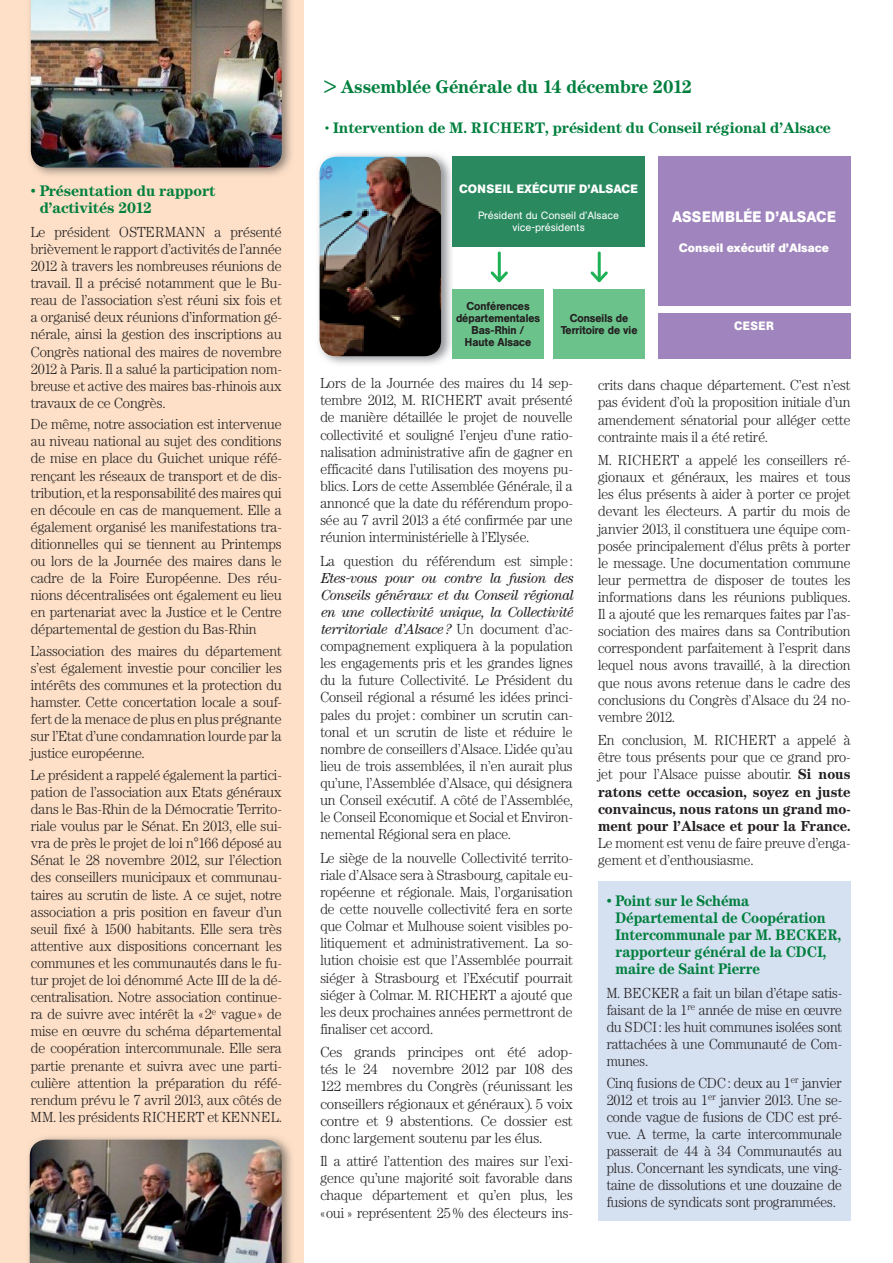
<style>
.page{position:relative;width:893px;height:1263px;background:#fff}
.page>*{position:absolute;margin:0;border:0;box-sizing:border-box;transform-origin:0 0}
.t1{font:700 18px "Century ITCBQ";color:#007f3e;scale:.95 1}
.t2{font:700 15px/17.1px "Century ITCBQ";color:#007f3e}
.t3{font:700 15px "AG Buch BQ";color:#fff;scale:.92 1}
.t4{font:300 14.25px/17.1px "Century ITCBQ";color:#231f20;text-align:justify;scale:.95 1}
.t5{font:300 14.25px/17.1px "Century ITCBQ";color:#231f20;text-align:justify;scale:.96 1}
.t6{font:300 14.25px/17.1px "Century ITCBQ";color:#231f20;text-align:justify;scale:.94 1}
.t7{font:700 14.25px/17.1px "Century ITCBQ";color:#231f20;text-align:justify;scale:.95 1}
.t8{font:300 14.25px/17.1px "Century ITCBQ";color:#231f20;text-align:justify}
.t9{font:700 12px "AG Buch BQ";color:#fff}
.t10{font:700 12px "AG Buch BQ";color:#fff;scale:.96 1}
.t11{font:700 12px "AG Buch BQ";color:#fff;scale:.92 1}
.t12{font:500 11.25px/12px "AG Buch BQ";color:#231f20;text-align:center;scale:.96 1}
.t13{font:10.5px/12.6px "AG Buch BQ";color:#fff;text-align:center}
.s1{font-weight:300;font-size:14.25px}
.s2{font-weight:400;font-style:italic}
.s3{font-weight:300}
</style>
<div class="page">
<div style="left:0;top:0;width:303px;height:1263px;background:#fde0c7"></div>
<img style="left:30px;top:0;width:261px;height:175px">
<img style="left:31px;top:0;width:251px;height:168px">
<img style="left:29px;top:1137px;width:263px;height:126px">
<img style="left:30px;top:1140px;width:252px;height:123px">
<div style="left:598px;top:881px;width:252px;height:339px;background:#d5e0f1"></div>
<img style="left:318px;top:153px;width:135px;height:211px">
<img style="left:320px;top:157px;width:121px;height:199px">
<div style="left:658px;top:156px;width:192px;height:149px;background:#9f84bd"></div>
<div style="left:452px;top:156px;width:193px;height:91px;background:#2a895f"></div>
<div style="left:452px;top:289px;width:92px;height:69px;background:#6bc28b"></div>
<div style="left:553px;top:289px;width:92px;height:69px;background:#6bc28b"></div>
<div style="left:658px;top:313px;width:192px;height:45px;background:#9f84bd"></div>
<hr style="left:498px;top:251px;width:3px;height:31px;background:#1db155;border-radius:2px">
<svg style="left:491px;top:271px;width:17px;height:11px"></svg>
<hr style="left:598px;top:251px;width:3px;height:31px;background:#1db155;border-radius:2px">
<svg style="left:590px;top:271px;width:18px;height:11px"></svg>
<p class="t2" style="left:40px;top:183px;width:177px;text-indent:-9px">• Présentation du rapport d’activités 2012</p>
<p class="t5" style="left:31px;top:224px;width:263px">Le président OSTERMANN a présenté brièvement le rapport d’activités de l’année 2012 à travers les nombreuses réunions de travail. Il a précisé notamment que le Bu&shy;reau de l’association s’est réuni six fois et a organisé deux réunions d’information gé&shy;nérale, ainsi la gestion des inscriptions au Congrès national des maires de novembre 2012 à Paris. Il a salué la participation nom&shy;breuse et active des maires bas-rhinois aux travaux de ce Congrès.</p>
<p class="t5" style="left:31px;top:416px;width:263px">De même, notre association est intervenue au niveau national au sujet des conditions de mise en place du Guichet unique réfé&shy;rençant les réseaux de transport et de dis&shy;tribution, et la responsabilité des maires qui en découle en cas de manquement. Elle a également organisé les manifestations tra&shy;ditionnelles qui se tiennent au Printemps ou lors de la Journée des maires dans le cadre de la Foire Européenne. Des réu&shy;nions décentralisées ont également eu lieu en partenariat avec la Justice et le Centre départemental de gestion du Bas-Rhin</p>
<p class="t5" style="left:31px;top:642px;width:263px">L’association des maires du département s’est également investie pour concilier les intérêts des communes et la protection du hamster. Cette concertation locale a souf&shy;fert de la menace de plus en plus prégnante sur l’Etat d’une condamnation lourde par la justice européenne.</p>
<p class="t5" style="left:31px;top:766px;width:263px">Le président a rappelé également la partici&shy;pation de l’association aux Etats généraux dans le Bas-Rhin de la Démocratie Territo&shy;riale voulus par le Sénat. En 2013, elle sui&shy;vra de près le projet de loi n°166 déposé au Sénat le 28 novembre 2012, sur l’élection des conseillers municipaux et communau&shy;taires au scrutin de liste. A ce sujet, notre association a pris position en faveur d’un seuil fixé à 1500 habitants. Elle sera très attentive aux dispositions concernant les communes et les communautés dans le fu&shy;tur projet de loi dénommé Acte III de la dé&shy;centralisation. Notre association continue&shy;ra de suivre avec intérêt la « 2<sup>e</sup> vague » de mise en œuvre du schéma départemental de coopération intercommunale. Elle sera partie prenante et suivra avec une parti&shy;culière attention la préparation du réfé&shy;rendum prévu le 7 avril 2013, aux côtés de MM. les présidents RICHERT et KENNEL.</p>
<p class="t1" style="left:325px;top:76px;width:388px">&gt; Assemblée Générale du 14 décembre 2012</p>
<p class="t2" style="left:325px;top:119px;width:507px"><span class="s1">•</span> Intervention de M. RICHERT, président du Conseil régional d’Alsace</p>
<p class="t10" style="left:459px;top:182px;width:188px">CONSEIL EXÉCUTIF D’ALSACE</p>
<p class="t13" style="left:478px;top:209px;width:142px">Président du Conseil d’Alsace vice-présidents</p>
<p class="t3" style="left:672px;top:207px;width:180px">ASSEMBLÉE D’ALSACE</p>
<p class="t9" style="left:679px;top:240px;width:152px">Conseil exécutif d’Alsace</p>
<p class="t12" style="left:456px;top:300px;width:89px">Conférences départementales<br>Bas-Rhin /<br>Haute Alsace</p>
<p class="t12" style="left:561px;top:312px;width:81px">Conseils de<br>Territoire de vie</p>
<p class="t11" style="left:734px;top:319px;width:45px">CESER</p>
<p class="t4" style="left:320px;top:375px;width:267px">Lors de la Journée des maires du 14 sep&shy;tembre 2012, M. RICHERT avait présenté de manière détaillée le projet de nouvelle collectivité et souligné l’enjeu d’une ratio&shy;nalisation administrative afin de gagner en efficacité dans l’utilisation des moyens pu&shy;blics. Lors de cette Assemblée Générale, il a annoncé que la date du référendum propo&shy;sée au 7 avril 2013 a été confirmée par une réunion interministérielle à l’Elysée.</p>
<p class="t4" style="left:320px;top:552px;width:267px">La question du référendum est simple :</p>
<p class="t4" style="left:320px;top:569px;width:267px"><span class="s2">Etes-vous pour ou contre la fusion des Conseils généraux et du Conseil régional en une collectivité unique, la Collectivité territoriale d’Alsace ?</span> Un document d’ac&shy;compagnement expliquera à la population les engagements pris et les grandes lignes du la future Collectivité. Le Président du Conseil régional a résumé les idées princi&shy;pales du projet : combiner un scrutin can&shy;tonal et un scrutin de liste et réduire le nombre de conseillers d’Alsace. L’idée qu’au lieu de trois assemblées, il n’en aurait plus qu’une, l’Assemblée d’Alsace, qui désignera un Conseil exécutif. A côté de l’Assemblée, le Conseil Economique et Social et Environ&shy;nemental Régional sera en place.</p>
<p class="t4" style="left:320px;top:849px;width:267px">Le siège de la nouvelle Collectivité territo&shy;riale d’Alsace sera à Strasbourg, capitale eu&shy;ropéenne et régionale. Mais, l’organisation de cette nouvelle collectivité fera en sorte que Colmar et Mulhouse soient visibles po&shy;litiquement et administrativement. La so&shy;lution choisie est que l’Assemblée pourrait siéger à Strasbourg et l’Exécutif pourrait siéger à Colmar. M. RICHERT a ajouté que les deux prochaines années permettront de finaliser cet accord.</p>
<p class="t8" style="left:320px;top:1044px;width:254px">Ces grands principes ont été adop&shy;tés le 24 novembre 2012 par 108 des 122 membres du Congrès (réunissant les conseillers régionaux et généraux). 5 voix contre et 9 abstentions. Ce dossier est donc largement soutenu par les élus.</p>
<p class="t4" style="left:320px;top:1153px;width:267px">Il a attiré l’attention des maires sur l’exi&shy;gence qu’une majorité soit favorable dans chaque département et qu’en plus, les « oui » représentent 25 % des électeurs ins-</p>
<p class="t4" style="left:598px;top:377px;width:267px">crits dans chaque département. C’est n’est pas évident d’où la proposition initiale d’un amendement sénatorial pour alléger cette contrainte mais il a été retiré.</p>
<p class="t4" style="left:598px;top:452px;width:267px">M. RICHERT a appelé les conseillers ré&shy;gionaux et généraux, les maires et tous les élus présents à aider à porter ce projet devant les électeurs. A partir du mois de janvier 2013, il constituera une équipe com&shy;posée principalement d’élus prêts à porter le message. Une documentation commune leur permettra de disposer de toutes les informations dans les réunions publiques.<br>Il a ajouté que les remarques faites par l’as&shy;sociation des maires dans sa Contribution correspondent parfaitement à l’esprit dans lequel nous avons travaillé, à la direction que nous avons retenue dans le cadre des conclusions du Congrès d’Alsace du 24 no&shy;vembre 2012.</p>
<p class="t7" style="left:598px;top:732px;width:267px"><span class="s3">En conclusion, M. RICHERT a appelé à être tous présents pour que ce grand pro&shy;jet pour l’Alsace puisse aboutir.</span> Si nous ratons cette occasion, soyez en juste convaincus, nous ratons un grand mo&shy;ment pour l’Alsace et pour la France.</p>
<p class="t4" style="left:598px;top:834px;width:267px">Le moment est venu de faire preuve d’enga&shy;gement et d’enthousiasme.</p>
<p class="t2" style="left:615px;top:892px;width:227px;text-indent:-9px">• Point sur le Schéma<br>Départemental de Coopération<br>Intercommunale par M. BECKER, rapporteur général de la CDCI, maire de Saint Pierre</p>
<p class="t6" style="left:607px;top:985px;width:252px">M. BECKER a fait un bilan d’étape satis&shy;faisant de la 1<sup>re</sup> année de mise en œuvre du SDCI : les huit communes isolées sont rattachées à une Communauté de Com&shy;munes.</p>
<p class="t6" style="left:607px;top:1074px;width:252px">Cinq fusions de CDC : deux au 1<sup>er</sup> janvier 2012 et trois au 1<sup>er</sup> janvier 2013. Une se&shy;conde vague de fusions de CDC est pré&shy;vue. A terme, la carte intercommunale passerait de 44 à 34 Communautés au plus. Concernant les syndicats, une ving&shy;taine de dissolutions et une douzaine de fusions de syndicats sont programmées.</p>
</div>
